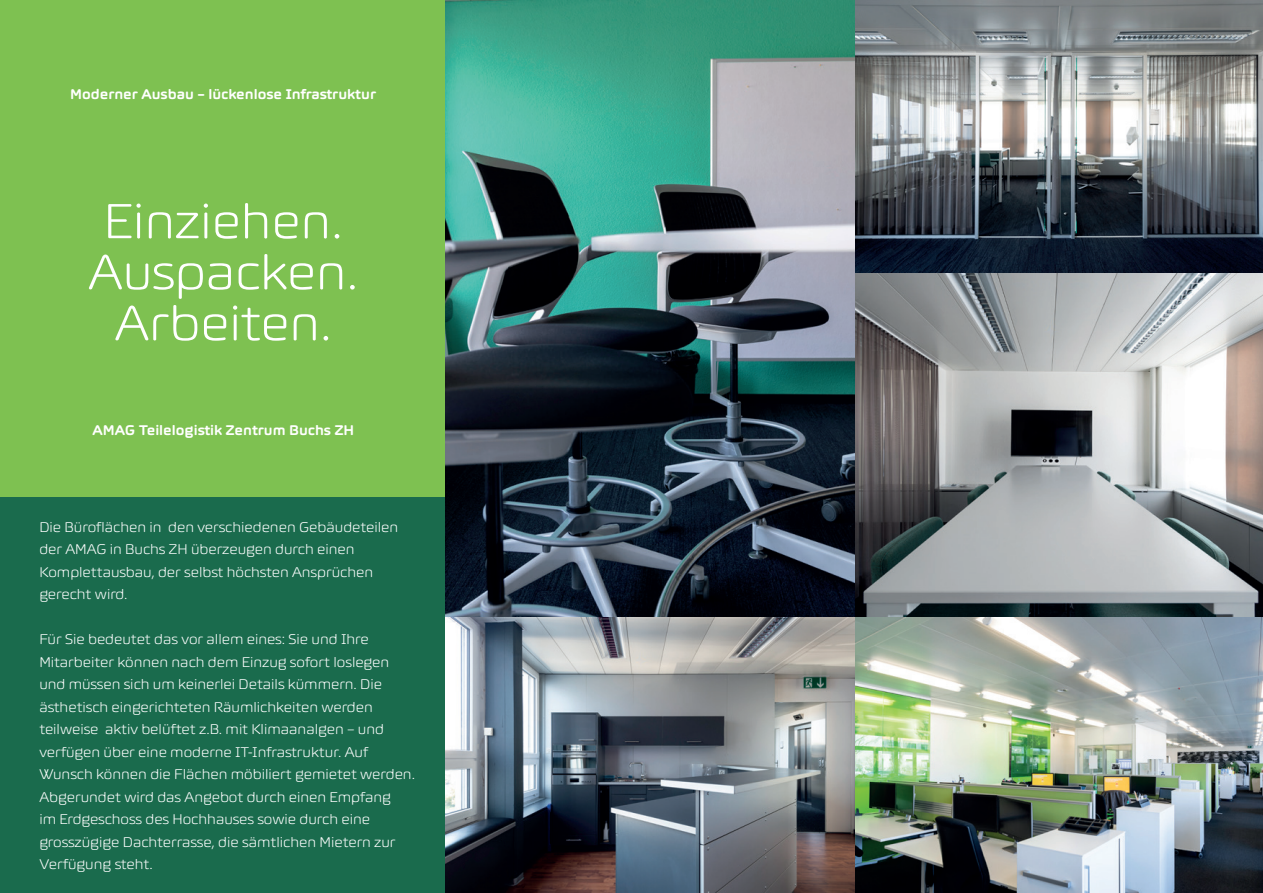
<style>
.page{position:relative;width:1263px;height:893px;background:#fff}
.page>*{position:absolute;margin:0;border:0;box-sizing:border-box;transform-origin:0 0}
.t1{font:300 52.5px/51px "AMAG Display";color:#fff;text-align:center}
.t2{font:300 15px/22.5px "AMAG Display";color:#fff}
.t3{font:700 15px "AMAG Display";color:#fff}
</style>
<div class="page">
<div style="left:0;top:0;width:446px;height:497px;background:#7ec151"></div>
<div style="left:0;top:497px;width:446px;height:396px;background:#1a6b4d"></div>
<img style="left:445px;top:0;width:818px;height:893px">
<svg style="left:856px;top:0;width:407px;height:274px;background:#6f7479"></svg>
<svg style="left:856px;top:274px;width:407px;height:345px;background:#9c9e9f"></svg>
<p class="t3" style="left:70px;top:86px;width:308px">Moderner Ausbau – lückenlose Infrastruktur</p>
<h1 class="t1" style="left:88px;top:194px;width:272px">Einziehen.<br>Auspacken.<br>Arbeiten.</h1>
<p class="t3" style="left:92px;top:422px;width:263px">AMAG Teilelogistik Zentrum Buchs ZH</p>
<p class="t2" style="left:39px;top:515px;width:360px">Die Büroflächen in den verschiedenen Gebäudeteilen der AMAG in Buchs ZH überzeugen durch einen Komplettausbau, der selbst höchsten Ansprüchen gerecht wird.</p>
<p class="t2" style="left:39px;top:627px;width:377px">Für Sie bedeutet das vor allem eines: Sie und Ihre Mitarbeiter können nach dem Einzug sofort loslegen und müssen sich um keinerlei Details kümmern. Die ästhetisch eingerichteten Räumlichkeiten werden teilweise aktiv belüftet z.B. mit Klimaanalgen – und verfügen über eine moderne IT-Infrastruktur. Auf Wunsch können die Flächen möbiliert gemietet werden.<br>Abgerundet wird das Angebot durch einen Empfang<br>im Erdgeschoss des Hochhauses sowie durch eine grosszügige Dachterrasse, die sämtlichen Mietern zur Verfügung steht.</p>
</div>
